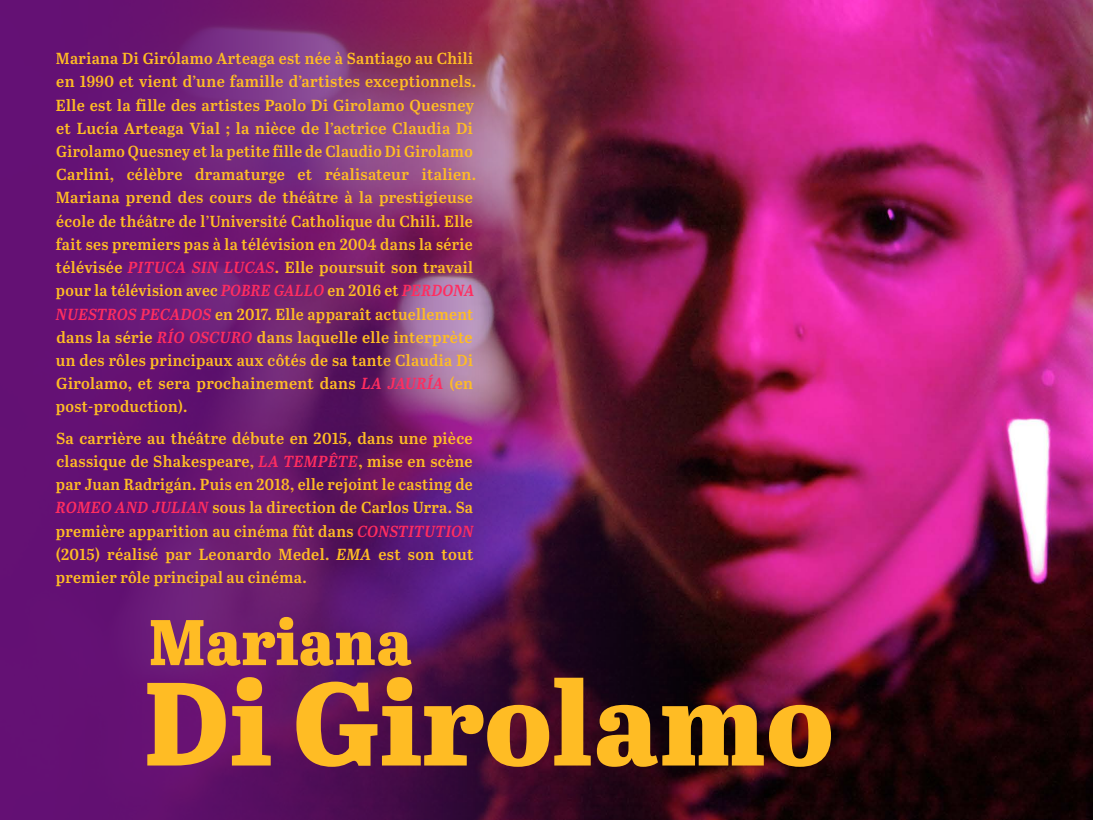
<style>
.page{position:relative;width:1093px;height:820px;background:#fff}
.page>*{position:absolute;margin:0;border:0;box-sizing:border-box;transform-origin:0 0}
.t1{font:117.96px "Abril Titling Eb";letter-spacing:.01em;color:#ffbc24}
.t2{font:64.32px "Abril Titling Eb";letter-spacing:.01em;color:#ffbc24}
.t3{font:16px/23.2px "Abril Titling Sb";letter-spacing:.02em;color:#ffbc24}
.s1{font-style:italic;color:#ff2d60}
.s2{font-style:italic}
</style>
<div class="page">
<img style="left:720px;top:0;width:373px;height:819px">
<img style="left:0;top:0;width:720px;height:819px">
<p class="t3" style="left:56px;top:46px;width:422px">Mariana Di Girólamo Arteaga est née à Santiago au Chili en 1990 et vient d’une famille d’artistes exceptionnels.<br>Elle est la fille des artistes Paolo Di Girolamo Quesney et Lucía Arteaga Vial ; la nièce de l’actrice Claudia Di Girolamo Quesney et la petite fille de Claudio Di Girolamo Carlini, célèbre dramaturge et réalisateur italien.<br>Mariana prend des cours de théâtre à la prestigieuse école de théâtre de l’Université Catholique du Chili. Elle fait ses premiers pas à la télévision en 2004 dans la série télévisée <span class="s1">PITUCA SIN LUCAS</span>. Elle poursuit son travail pour la télévision avec <span class="s1">POBRE GALLO</span> en 2016 et <span class="s1">PERDONA NUESTROS PECADOS</span> en 2017. Elle apparaît actuellement dans la série <span class="s1">RÍO OSCURO</span> dans laquelle elle interprète un des rôles principaux aux côtés de sa tante Claudia Di Girolamo, et sera prochainement dans <span class="s1">LA JAURÍA</span> (en post-production).</p>
<p class="t3" style="left:56px;top:425px;width:419px;text-align:justify">Sa carrière au théâtre débute en 2015, dans une pièce classique de Shakespeare, <span class="s1">LA TEMPÊTE</span>, mise en scène par Juan Radrigán. Puis en 2018, elle rejoint le casting de <span class="s1">ROMEO AND JULIAN</span> sous la direction de Carlos Urra. Sa première apparition au cinéma fût dans <span class="s1">CONSTITUTION </span>(2015) réalisé par Leonardo Medel. <span class="s2">EMA</span> est son tout premier rôle principal au cinéma.</p>
<h2 class="t2" style="left:149px;top:594px;width:264px">Mariana</h2>
<h1 class="t1" style="left:144px;top:636px;width:690px">Di Girolamo</h1>
</div>
